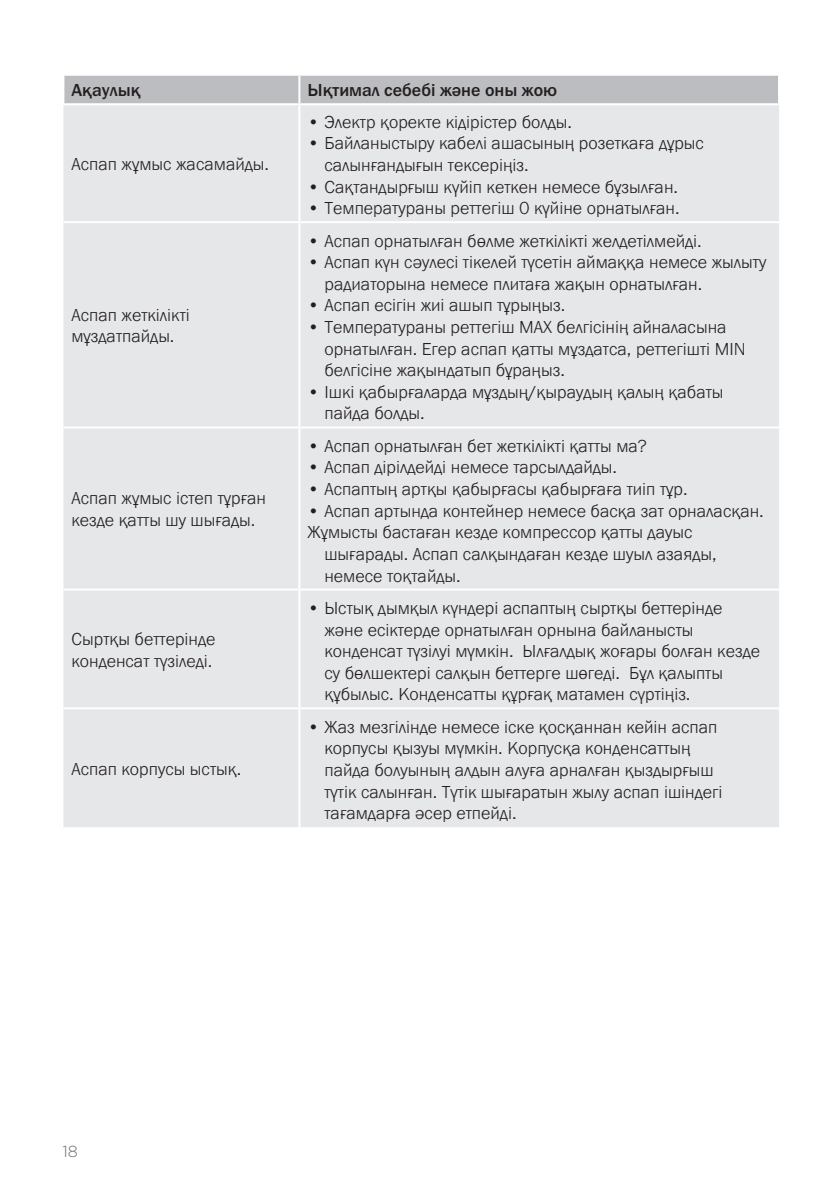
<style>
.page{position:relative;width:840px;height:1191px;background:#fff}
.page>*{position:absolute;margin:0;border:0;box-sizing:border-box;transform-origin:0 0}
.seznam{font:300 18px/21.6px "Franklin Gothic URW";color:#231f20}
.tabele_tekst{font:300 18px/21.6px "Franklin Gothic URW";color:#231f20}
.tabele_tekst-2{font:500 18px "Franklin Gothic URW";color:#231f20}
.tabela_tekst{font:500 18px "Franklin Gothic URW";color:#231f20}
.t1{font:300 16px "Gotham";color:#6c6d70}
</style>
<div class="page">
<div style="left:64px;top:76px;width:713px;height:27px;background:#bcbdc0"></div>
<div style="left:63px;top:105px;width:715px;height:722px;background:#e6e7e9"></div>
<hr style="left:298px;top:76px;width:2px;height:27px;background:#fff">
<hr style="left:298px;top:105px;width:2px;height:116px;background:#fff">
<hr style="left:298px;top:223px;width:2px;height:203px;background:#fff">
<hr style="left:63px;top:426px;width:236px;height:2px;background:#fff">
<hr style="left:299px;top:426px;width:479px;height:2px;background:#fff">
<hr style="left:298px;top:428px;width:2px;height:160px;background:#fff">
<hr style="left:63px;top:588px;width:236px;height:2px;background:#fff">
<hr style="left:299px;top:588px;width:479px;height:2px;background:#fff">
<hr style="left:298px;top:590px;width:2px;height:117px;background:#fff">
<hr style="left:298px;top:709px;width:2px;height:118px;background:#fff">
<hr style="left:63px;top:221px;width:236px;height:2px;background:#fff">
<hr style="left:299px;top:221px;width:479px;height:2px;background:#fff">
<hr style="left:63px;top:707px;width:236px;height:2px;background:#fff">
<hr style="left:299px;top:707px;width:479px;height:2px;background:#fff">
<p class="tabela_tekst" style="left:71px;top:79px;width:71px">Ақаулық</p>
<p class="tabele_tekst-2" style="left:307px;top:79px;width:251px">Ықтимал себебі және оны жою</p>
<p class="tabele_tekst" style="left:71px;top:153px;width:199px">Аспап жұмыс жасамайды.</p>
<p class="tabele_tekst" style="left:71px;top:304px;width:120px">Аспап жеткілікті мұздатпайды.</p>
<p class="tabele_tekst" style="left:71px;top:488px;width:196px">Аспап жұмыс істеп тұрған кезде қатты шу шығады.</p>
<p class="tabele_tekst" style="left:71px;top:628px;width:145px">Сыртқы беттерінде конденсат түзіледі.</p>
<p class="tabele_tekst" style="left:71px;top:758px;width:171px">Аспап корпусы ыстық.</p>
<p class="seznam" style="left:307px;top:111px;width:266px">• Электр қоректе кідірістер болды.</p>
<p class="seznam" style="left:324px;top:133px;width:381px;text-indent:-17px">• Байланыстыру кабелі ашасының розеткаға дұрыс салынғандығын тексеріңіз.</p>
<p class="seznam" style="left:307px;top:176px;width:372px">• Сақтандырғыш күйіп кеткен немесе бұзылған.</p>
<p class="seznam" style="left:307px;top:198px;width:373px">• Температураны реттегіш 0 күйіне орнатылған.</p>
<p class="seznam" style="left:307px;top:230px;width:396px">• Аспап орнатылған бөлме жеткілікті желдетілмейді.</p>
<p class="seznam" style="left:324px;top:252px;width:443px;text-indent:-17px">• Аспап күн сәулесі тікелей түсетін аймаққа немесе жылыту радиаторына немесе плитаға жақын орнатылған.</p>
<p class="seznam" style="left:307px;top:295px;width:259px">• Аспап есігін жиі ашып тұрыңыз.</p>
<p class="seznam" style="left:324px;top:316px;width:422px;text-indent:-17px">• Температураны реттегіш МАХ белгісінің айналасына орнатылған. Егер аспап қатты мұздатса, реттегішті МIN белгісіне жақындатып бұраңыз.</p>
<p class="seznam" style="left:324px;top:381px;width:400px;text-indent:-17px">• Ішкі қабырғаларда мұздың/қыраудың қалың қабаты пайда болды.</p>
<p class="seznam" style="left:307px;top:435px;width:341px">• Аспап орнатылған бет жеткілікті қатты ма?</p>
<p class="seznam" style="left:307px;top:457px;width:311px">• Аспап дірілдейді немесе тарсылдайды.</p>
<p class="seznam" style="left:307px;top:478px;width:381px">• Аспаптың артқы қабырғасы қабырғаға тиіп тұр.</p>
<p class="seznam" style="left:307px;top:500px;width:457px">• Аспап артында контейнер немесе басқа зат орналасқан.</p>
<p class="seznam" style="left:324px;top:522px;width:393px;text-indent:-17px">Жұмысты бастаған кезде компрессор қатты дауыс шығарады. Аспап салқындаған кезде шуыл азаяды, немесе тоқтайды.</p>
<p class="seznam" style="left:324px;top:597px;width:437px;text-indent:-17px">• Ыстық дымқыл күндері аспаптың сыртқы беттерінде және есіктерде орнатылған орнына байланысты конденсат түзілуі мүмкін. Ылғалдық жоғары болған кезде су бөлшектері салқын беттерге шөгеді. Бұл қалыпты құбылыс. Конденсатты құрғақ матамен сүртіңіз.</p>
<p class="seznam" style="left:324px;top:716px;width:399px;text-indent:-17px">• Жаз мезгілінде немесе іске қосқаннан кейін аспап корпусы қызуы мүмкін. Корпусқа конденсаттың пайда болуының алдын алуға арналған қыздырғыш түтік салынған. Түтік шығаратын жылу аспап ішіндегі тағамдарға әсер етпейді.</p>
<p class="t1" style="left:62px;top:1140px;width:17px">18</p>
</div>
